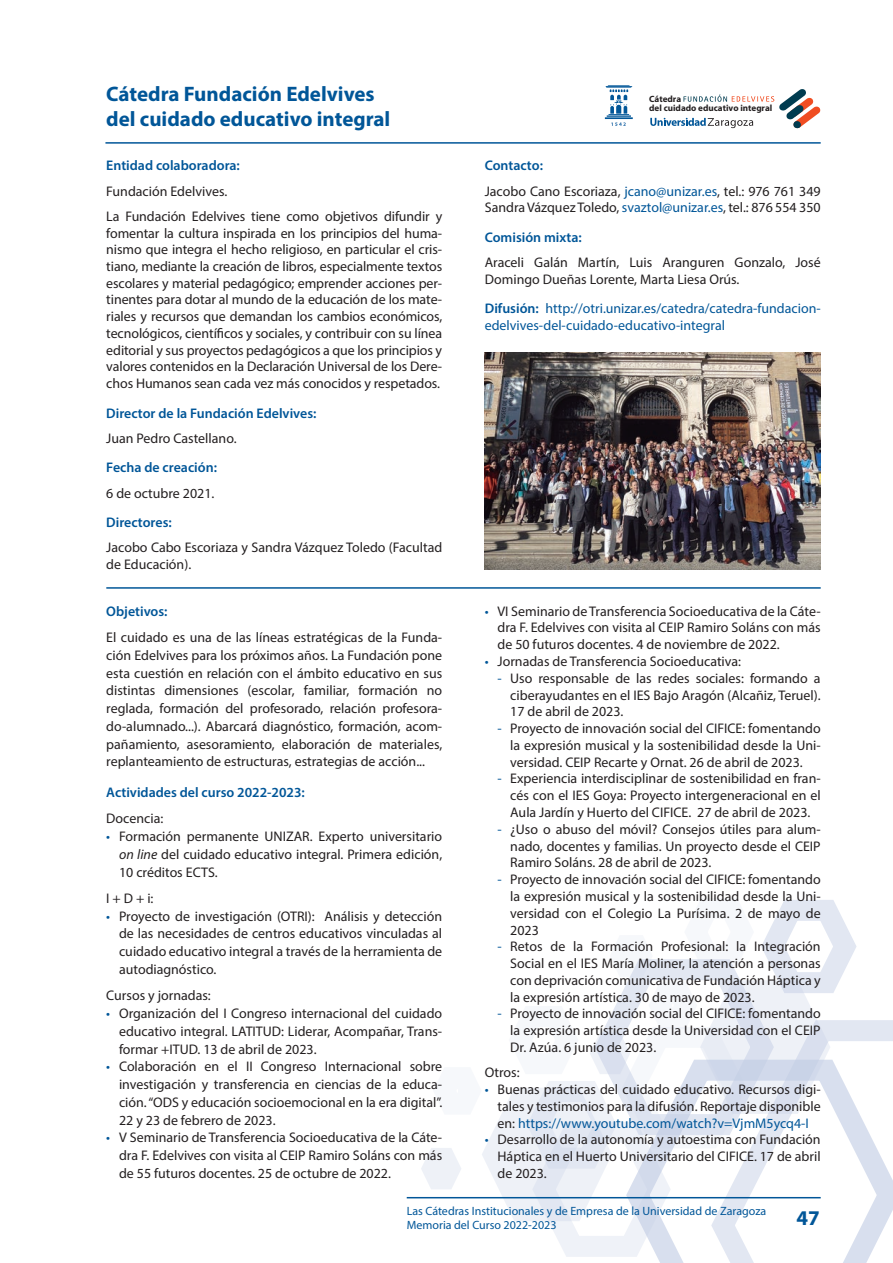
<style>
.page{position:relative;width:893px;height:1263px;background:#fff}
.page>*{position:absolute;margin:0;border:0;box-sizing:border-box;transform-origin:0 0}
.Titulo_catedra{font:700 21px/25.2px "Myriad Pro";color:#015698}
.Parrafos{font:13.95px/16.8px "Myriad Pro";color:#231f20;text-align:justify}
.Título_3{font:600 13.95px "Myriad Pro";color:#015698}
.Parrafo_estilo_anidado{font:13.95px/16.8px "Myriad Pro";color:#015698}
.t1{font:12px/14.4px "Myriad Pro";color:#015698}
.t2{font:700 9.15px/9.3px "Myriad Pro";color:#231f20}
.s1{color:#015698}
.s2{font-style:italic}
.s3{font-weight:600}
</style>
<div class="page">
<svg style="left:421px;top:900px;width:472px;height:363px"></svg>
<hr style="left:407px;top:1197px;width:414px;height:1px;background:#015698">
<hr style="left:105px;top:142px;width:716px;height:2px;background:#015698">
<hr style="left:106px;top:587px;width:715px;height:2px;background:#015698">
<svg style="left:605px;top:85px;width:28px;height:41px"></svg>
<svg style="left:650px;top:89px;width:171px;height:40px"></svg>
<img style="left:485px;top:352px;width:336px;height:217px">
<p class="Titulo_catedra" style="left:106px;top:80px;width:286px">Cátedra Fundación Edelvives del cuidado educativo integral</p>
<p class="Título_3" style="left:106px;top:157px;width:135px">Entidad colaboradora:</p>
<p class="Parrafos" style="left:106px;top:182px;width:121px">Fundación Edelvives.</p>
<p class="Parrafos" style="left:106px;top:207px;width:337px">La Fundación Edelvives tiene como objetivos difundir y fomentar la cultura inspirada en los principios del huma&shy;nismo que integra el hecho religioso, en particular el cris&shy;tiano, mediante la creación de libros, especialmente textos escolares y material pedagógico; emprender acciones per&shy;tinentes para dotar al mundo de la educación de los mate&shy;riales y recursos que demandan los cambios económicos, tecnológicos, científicos y sociales, y contribuir con su línea editorial y sus proyectos pedagógicos a que los principios y valores contenidos en la Declaración Universal de los Dere&shy;chos Humanos sean cada vez más conocidos y respetados.</p>
<p class="Título_3" style="left:106px;top:404px;width:212px">Director de la Fundación Edelvives:</p>
<p class="Parrafos" style="left:106px;top:430px;width:131px">Juan Pedro Castellano.</p>
<p class="Título_3" style="left:106px;top:459px;width:112px">Fecha de creación:</p>
<p class="Parrafos" style="left:106px;top:484px;width:108px">6 de octubre 2021.</p>
<p class="Título_3" style="left:106px;top:514px;width:67px">Directores:</p>
<p class="Parrafos" style="left:106px;top:539px;width:337px">Jacobo Cabo Escoriaza y Sandra Vázquez Toledo (Facultad de Educación).</p>
<p class="Título_3" style="left:106px;top:602px;width:63px">Objetivos:</p>
<p class="Parrafos" style="left:106px;top:628px;width:337px;line-height:17.7px">El cuidado es una de las líneas estratégicas de la Funda&shy;ción Edelvives para los próximos años. La Fundación pone esta cuestión en relación con el ámbito educativo en sus distintas dimensiones (escolar, familiar, formación no reglada, formación del profesorado, relación profesora&shy;do-alumnado...). Abarcará diagnóstico, formación, acom&shy;pañamiento, asesoramiento, elaboración de materiales, replanteamiento de estructuras, estrategias de acción...</p>
<p class="Título_3" style="left:106px;top:783px;width:200px">Actividades del curso 2022-2023:</p>
<p class="Parrafos" style="left:106px;top:810px;width:59px">Docencia:</p>
<p class="Parrafos" style="left:119px;top:827px;width:325px;line-height:17.7px;text-indent:-13px"><span class="s1">•</span> Formación permanente UNIZAR. Experto universitario <span class="s2">on line</span> del cuidado educativo integral. Primera edición, 10 créditos ECTS.</p>
<p class="Parrafos" style="left:106px;top:889px;width:49px">I + D + i:</p>
<p class="Parrafos" style="left:119px;top:907px;width:325px;line-height:17.7px;text-indent:-13px"><span class="s1">•</span> Proyecto de investigación (OTRI): Análisis y detección de las necesidades de centros educativos vinculadas al cuidado educativo integral a través de la herramienta de autodiagnóstico.</p>
<p class="Parrafos" style="left:106px;top:987px;width:106px">Cursos y jornadas:</p>
<p class="Parrafos" style="left:119px;top:1004px;width:325px;line-height:17.7px;text-indent:-13px"><span class="s1">•</span> Organización del I Congreso internacional del cuidado educativo integral. LATITUD: Liderar, Acompañar, Trans&shy;formar +ITUD. 13 de abril de 2023.</p>
<p class="Parrafos" style="left:119px;top:1057px;width:325px;line-height:17.7px;text-indent:-13px"><span class="s1">•</span> Colaboración en el II Congreso Internacional sobre investigación y transferencia en ciencias de la educa&shy;ción. “ODS y educación socioemocional en la era digital”.<br>22 y 23 de febrero de 2023.</p>
<p class="Parrafos" style="left:119px;top:1129px;width:325px;line-height:17.7px;text-indent:-13px"><span class="s1">•</span> V Seminario de Transferencia Socioeducativa de la Cáte&shy;dra F. Edelvives con visita al CEIP Ramiro Soláns con más de 55 futuros docentes. 25 de octubre de 2022.</p>
<p class="t2" style="left:649px;top:94px;width:125px">Cátedra<br>del cuidado educativo integral</p>
<p class="Título_3" style="left:485px;top:157px;width:60px">Contacto:</p>
<p class="Parrafos" style="left:485px;top:182px;width:337px">Jacobo Cano Escoriaza, <span class="s1">jcano@unizar.es</span>, tel.: 976 761 349<br>Sandra Vázquez Toledo, <span class="s1">svaztol@unizar.es</span>, tel.: 876 554 350</p>
<p class="Título_3" style="left:485px;top:228px;width:99px">Comisión mixta:</p>
<p class="Parrafos" style="left:485px;top:254px;width:337px">Araceli Galán Martín, Luis Aranguren Gonzalo, José<br>Domingo Dueñas Lorente, Marta Liesa Orús.</p>
<p class="Parrafo_estilo_anidado" style="left:485px;top:300px;width:337px"><span class="s3">Difusión:</span> http://otri.unizar.es/catedra/catedra-fundacion&shy;edelvives-del-cuidado-educativo-integral</p>
<p class="Parrafos" style="left:497px;top:602px;width:325px;text-indent:-13px"><span class="s1">•</span> VI Seminario de Transferencia Socioeducativa de la Cáte&shy;dra F. Edelvives con visita al CEIP Ramiro Soláns con más de 50 futuros docentes. 4 de noviembre de 2022.</p>
<p class="Parrafos" style="left:485px;top:653px;width:258px"><span class="s1">•</span> Jornadas de Transferencia Socioeducativa:</p>
<p class="Parrafos" style="left:510px;top:669px;width:312px;text-indent:-13px"><span class="s1">-</span> Uso responsable de las redes sociales: formando a ciberayudantes en el IES Bajo Aragón (Alcañiz, Teruel).<br>17 de abril de 2023.</p>
<p class="Parrafos" style="left:510px;top:720px;width:312px;text-indent:-13px"><span class="s1">-</span> Proyecto de innovación social del CIFICE: fomentando la expresión musical y la sostenibilidad desde la Uni&shy;versidad. CEIP Recarte y Ornat. 26 de abril de 2023.</p>
<p class="Parrafos" style="left:510px;top:770px;width:312px;text-indent:-13px"><span class="s1">-</span> Experiencia interdisciplinar de sostenibilidad en fran&shy;cés con el IES Goya: Proyecto intergeneracional en el Aula Jardín y Huerto del CIFICE. 27 de abril de 2023.</p>
<p class="Parrafos" style="left:510px;top:820px;width:312px;text-indent:-13px"><span class="s1">-</span> ¿Uso o abuso del móvil? Consejos útiles para alum&shy;nado, docentes y familias. Un proyecto desde el CEIP Ramiro Soláns. 28 de abril de 2023.</p>
<p class="Parrafos" style="left:510px;top:871px;width:312px;text-indent:-13px"><span class="s1">-</span> Proyecto de innovación social del CIFICE: fomentando la expresión musical y la sostenibilidad desde la Uni&shy;versidad con el Colegio La Purísima. 2 de mayo de 2023</p>
<p class="Parrafos" style="left:510px;top:938px;width:312px;text-indent:-13px"><span class="s1">-</span> Retos de la Formación Profesional: la Integración Social en el IES María Moliner, la atención a personas con deprivación comunicativa de Fundación Háptica y la expresión artística. 30 de mayo de 2023.</p>
<p class="Parrafos" style="left:510px;top:1005px;width:312px;text-indent:-13px"><span class="s1">-</span> Proyecto de innovación social del CIFICE: fomentando la expresión artística desde la Universidad con el CEIP Dr. Azúa. 6 junio de 2023.</p>
<p class="Parrafos" style="left:485px;top:1064px;width:36px">Otros:</p>
<p class="Parrafos" style="left:497px;top:1081px;width:325px;text-indent:-13px"><span class="s1">•</span> Buenas prácticas del cuidado educativo. Recursos digi&shy;tales y testimonios para la difusión. Reportaje disponible en: <span class="s1">https://www.youtube.com/watch?v=VjmM5ycq4-I</span></p>
<p class="Parrafos" style="left:497px;top:1131px;width:325px;text-indent:-13px"><span class="s1">•</span> Desarrollo de la autonomía y autoestima con Fundación Háptica en el Huerto Universitario del CIFICE. 17 de abril de 2023.</p>
<p class="t1" style="left:407px;top:1203px;width:361px">Las Cátedras Institucionales y de Empresa de la Universidad de Zaragoza<br>Memoria del Curso 2022-2023</p>
<h1 class="Titulo_catedra" style="left:796px;top:1204px;width:25px">47</h1>
</div>
